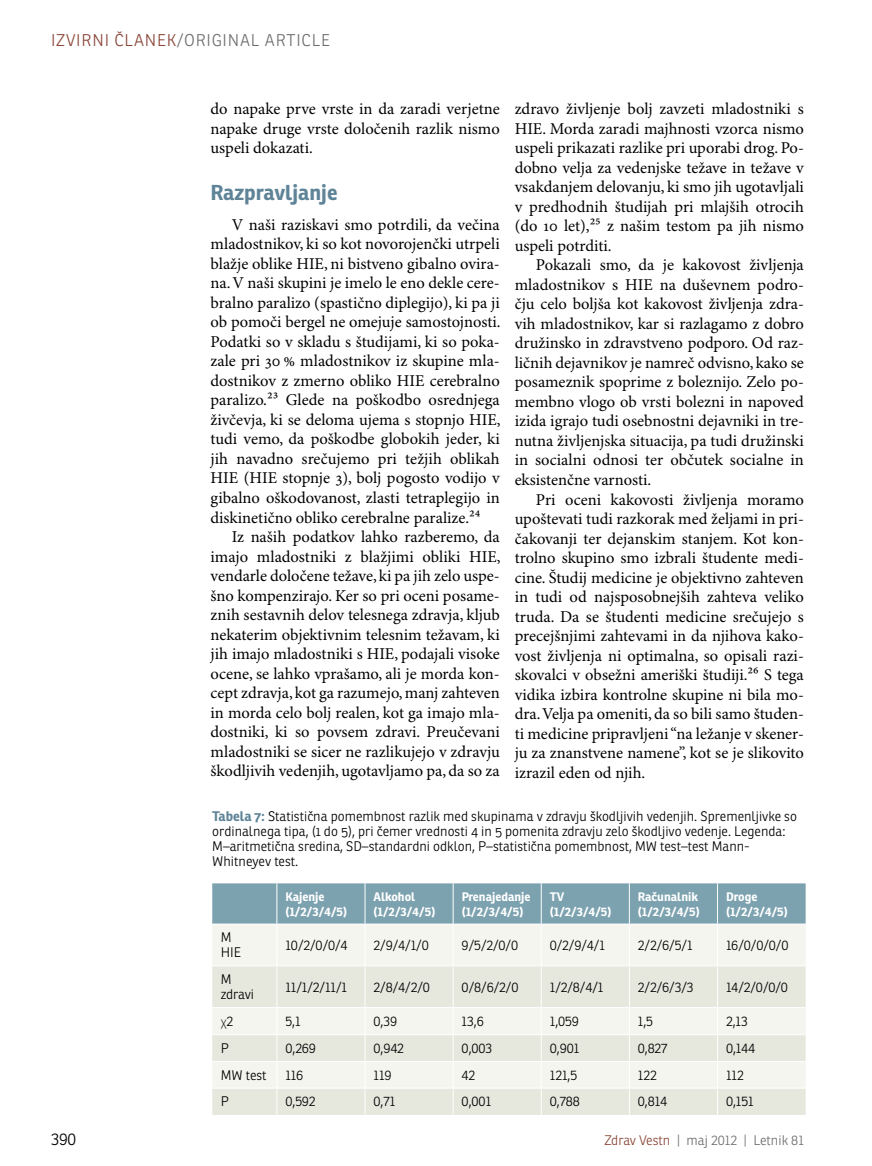
<style>
.page{position:relative;width:872px;height:1166px;background:#fff}
.page>*{position:absolute;margin:0;border:0;box-sizing:border-box;transform-origin:0 0}
.t1{font:700 21px "Ronnia";color:#5f8498}
.t2{font:16.5px/19.5px "Minion Pro";color:#000;text-align:justify}
.t3{font:300 16.5px "Ronnia";letter-spacing:.05em;color:#6d6e71}
.t4{font:300 16.5px "Ronnia";color:#000}
.t5{font:300 13.5px/15px "Ronnia";color:#000}
.t6{font:300 13.5px "Ronnia";color:#6d6e71}
.t7{font:300 13.5px "Myriad Pro";color:#000}
.t8{font:700 12px/15px "Ronnia";color:#fff}
.s1{color:#8a4638}
.s2{font-weight:700;color:#5f8498}
.s3{font-family:"Ronnia"}
</style>
<div class="page">
<div style="left:212px;top:883px;width:593px;height:40px;background:#7ca2af"></div>
<div style="left:212px;top:925px;width:593px;height:40px;background:#f5f5f0"></div>
<svg style="left:212px;top:966px;width:593px;height:148px;fill:#e6e7dd"></svg>
<hr style="left:276px;top:883px;width:1px;height:40px;background:#fff">
<hr style="left:365px;top:883px;width:1px;height:40px;background:#fff">
<hr style="left:453px;top:883px;width:1px;height:40px;background:#fff">
<hr style="left:541px;top:883px;width:1px;height:40px;background:#fff">
<hr style="left:629px;top:883px;width:1px;height:40px;background:#fff">
<hr style="left:717px;top:883px;width:1px;height:40px;background:#fff">
<hr style="left:276px;top:924px;width:1px;height:41px;background:#fff">
<hr style="left:365px;top:924px;width:1px;height:41px;background:#fff">
<hr style="left:453px;top:924px;width:1px;height:41px;background:#fff">
<hr style="left:541px;top:924px;width:1px;height:41px;background:#fff">
<hr style="left:629px;top:924px;width:1px;height:41px;background:#fff">
<hr style="left:717px;top:924px;width:1px;height:41px;background:#fff">
<hr style="left:276px;top:965px;width:1px;height:41px;background:#fff">
<hr style="left:365px;top:965px;width:1px;height:41px;background:#fff">
<hr style="left:453px;top:965px;width:1px;height:41px;background:#fff">
<hr style="left:541px;top:965px;width:1px;height:41px;background:#fff">
<hr style="left:629px;top:965px;width:1px;height:41px;background:#fff">
<hr style="left:717px;top:965px;width:1px;height:41px;background:#fff">
<hr style="left:212px;top:1006px;width:65px;height:1px;background:#fff">
<hr style="left:277px;top:1006px;width:88px;height:1px;background:#fff">
<hr style="left:365px;top:1006px;width:88px;height:1px;background:#fff">
<hr style="left:453px;top:1006px;width:88px;height:1px;background:#fff">
<hr style="left:541px;top:1006px;width:88px;height:1px;background:#fff">
<hr style="left:629px;top:1006px;width:88px;height:1px;background:#fff">
<hr style="left:717px;top:1006px;width:88px;height:1px;background:#fff">
<hr style="left:212px;top:1033px;width:65px;height:1px;background:#fff">
<hr style="left:277px;top:1033px;width:88px;height:1px;background:#fff">
<hr style="left:365px;top:1033px;width:88px;height:1px;background:#fff">
<hr style="left:453px;top:1033px;width:88px;height:1px;background:#fff">
<hr style="left:541px;top:1033px;width:88px;height:1px;background:#fff">
<hr style="left:629px;top:1033px;width:88px;height:1px;background:#fff">
<hr style="left:717px;top:1033px;width:88px;height:1px;background:#fff">
<hr style="left:212px;top:1060px;width:65px;height:1px;background:#fff">
<hr style="left:277px;top:1060px;width:88px;height:1px;background:#fff">
<hr style="left:365px;top:1060px;width:88px;height:1px;background:#fff">
<hr style="left:453px;top:1060px;width:88px;height:1px;background:#fff">
<hr style="left:541px;top:1060px;width:88px;height:1px;background:#fff">
<hr style="left:629px;top:1060px;width:88px;height:1px;background:#fff">
<hr style="left:717px;top:1060px;width:88px;height:1px;background:#fff">
<hr style="left:212px;top:1087px;width:65px;height:1px;background:#fff">
<hr style="left:277px;top:1087px;width:88px;height:1px;background:#fff">
<svg style="left:276px;top:1007px;width:1px;height:107px"></svg>
<hr style="left:365px;top:1087px;width:88px;height:1px;background:#fff">
<svg style="left:365px;top:1007px;width:1px;height:107px"></svg>
<hr style="left:453px;top:1087px;width:88px;height:1px;background:#fff">
<svg style="left:453px;top:1007px;width:1px;height:107px"></svg>
<hr style="left:541px;top:1087px;width:88px;height:1px;background:#fff">
<svg style="left:541px;top:1007px;width:1px;height:107px"></svg>
<hr style="left:629px;top:1087px;width:88px;height:1px;background:#fff">
<svg style="left:629px;top:1007px;width:1px;height:107px"></svg>
<hr style="left:717px;top:1087px;width:88px;height:1px;background:#fff">
<svg style="left:717px;top:1007px;width:1px;height:107px"></svg>
<p class="t3" style="left:51px;top:30px;width:280px"><span class="s1">Izvi rni članek</span>/Ori gi nal arti cle</p>
<p class="t2" style="left:514px;top:100px;width:291px">zdravo življenje bolj zavzeti mladostniki s HIE. Morda zaradi majhnosti vzorca nismo uspeli prikazati razlike pri uporabi drog. Po&shy;dobno velja za vedenjske težave in težave v vsakdanjem delovanju, ki smo jih ugotavljali v predhodnih študijah pri mlajših otrocih (do 10 let),25 z našim testom pa jih nismo uspeli potrditi.</p>
<p class="t2" style="left:514px;top:256px;width:291px;text-indent:21px">Pokazali smo, da je kakovost življenja mladostnikov s HIE na duševnem podro&shy;čju celo boljša kot kakovost življenja zdra&shy;vih mladostnikov, kar si razlagamo z dobro družinsko in zdravstveno podporo. Od raz&shy;ličnih dejavnikov je namreč odvisno, kako se posameznik spoprime z boleznijo. Zelo po&shy;membno vlogo ob vrsti bolezni in napoved izida igrajo tudi osebnostni dejavniki in tre&shy;nutna življenjska situacija, pa tudi družinski in socialni odnosi ter občutek socialne in eksistenčne varnosti.</p>
<p class="t2" style="left:514px;top:490px;width:291px;text-indent:21px">Pri oceni kakovosti življenja moramo upoštevati tudi razkorak med željami in pri&shy;čakovanji ter dejanskim stanjem. Kot kon&shy;trolno skupino smo izbrali študente medi&shy;cine. Študij medicine je objektivno zahteven in tudi od najsposobnejših zahteva veliko truda. Da se študenti medicine srečujejo s precejšnjimi zahtevami in da njihova kako&shy;vost življenja ni optimalna, so opisali razi&shy;skovalci v obsežni ameriški študiji.26 S tega vidika izbira kontrolne skupine ni bila mo&shy;dra. Velja pa omeniti, da so bili samo študen&shy;ti medicine pripravljeni “na ležanje v skener&shy;ju za znanstvene namene”, kot se je slikovito izrazil eden od njih.</p>
<p class="t2" style="left:210px;top:100px;width:291px">do napake prve vrste in da zaradi verjetne napake druge vrste določenih razlik nismo uspeli dokazati.</p>
<p class="t1" style="left:210px;top:179px;width:128px">Razpravljanje</p>
<p class="t2" style="left:210px;top:215px;width:292px;text-indent:21px">V naši raziskavi smo potrdili, da večina mladostnikov, ki so kot novorojenčki utrpeli blažje oblike HIE, ni bistveno gibalno ovira&shy;na. V naši skupini je imelo le eno dekle cere&shy;bralno paralizo (spastično diplegijo), ki pa ji ob pomoči bergel ne omejuje samostojnosti.<br>Podatki so v skladu s študijami, ki so poka&shy;zale pri 30 % mladostnikov iz skupine mla&shy;dostnikov z zmerno obliko HIE cerebralno paralizo.23 Glede na poškodbo osrednjega živčevja, ki se deloma ujema s stopnjo HIE, tudi vemo, da poškodbe globokih jeder, ki jih navadno srečujemo pri težjih oblikah HIE (HIE stopnje 3), bolj pogosto vodijo v gibalno oškodovanost, zlasti tetraplegijo in diskinetično obliko cerebralne paralize.24</p>
<p class="t2" style="left:210px;top:527px;width:292px;text-indent:21px">Iz naših podatkov lahko razberemo, da imajo mladostniki z blažjimi obliki HIE, vendarle določene težave, ki pa jih zelo uspe&shy;šno kompenzirajo. Ker so pri oceni posame&shy;znih sestavnih delov telesnega zdravja, kljub nekaterim objektivnim telesnim težavam, ki jih imajo mladostniki s HIE, podajali visoke ocene, se lahko vprašamo, ali je morda kon&shy;cept zdravja, kot ga razumejo, manj zahteven in morda celo bolj realen, kot ga imajo mla&shy;dostniki, ki so povsem zdravi. Preučevani mladostniki se sicer ne razlikujejo v zdravju škodljivih vedenjih, ugotavljamo pa, da so za</p>
<p class="t5" style="left:212px;top:808px;width:586px"><span class="s2">Tabela 7:</span> Statistična pomembnost razlik med skupinama v zdravju škodljivih vedenjih. Spremenljivke so ordinalnega tipa, (1 do 5), pri čemer vrednosti 4 in 5 pomenita zdravju zelo škodljivo vedenje. Legenda:<br>M–aritmetična sredina, SD–standardni odklon, P–statistična pomembnost, MW test–test Mann-Whitneyev test.</p>
<p class="t8" style="left:285px;top:888px;width:63px">Kajenje (1/2/3/4/5)</p>
<p class="t8" style="left:373px;top:888px;width:63px">Alkohol (1/2/3/4/5)</p>
<p class="t8" style="left:461px;top:888px;width:70px">Prenajedanje (1/2/3/4/5)</p>
<p class="t8" style="left:550px;top:888px;width:63px">TV (1/2/3/4/5)</p>
<p class="t8" style="left:638px;top:888px;width:63px">Računalnik (1/2/3/4/5)</p>
<p class="t8" style="left:726px;top:888px;width:63px">Droge (1/2/3/4/5)</p>
<p class="t5" style="left:221px;top:929px;width:20px">M<br>HIE</p>
<p class="t5" style="left:285px;top:937px;width:64px">10/2/0/0/4</p>
<p class="t5" style="left:373px;top:937px;width:57px">2/9/4/1/0</p>
<p class="t5" style="left:461px;top:937px;width:58px">9/5/2/0/0</p>
<p class="t5" style="left:550px;top:937px;width:57px">0/2/9/4/1</p>
<p class="t5" style="left:638px;top:937px;width:56px">2/2/6/5/1</p>
<p class="t5" style="left:726px;top:937px;width:64px">16/0/0/0/0</p>
<p class="t5" style="left:221px;top:971px;width:35px">M zdravi</p>
<p class="t5" style="left:285px;top:978px;width:63px">11/1/2/11/1</p>
<p class="t5" style="left:373px;top:978px;width:58px">2/8/4/2/0</p>
<p class="t5" style="left:461px;top:978px;width:58px">0/8/6/2/0</p>
<p class="t5" style="left:550px;top:978px;width:55px">1/2/8/4/1</p>
<p class="t5" style="left:638px;top:978px;width:57px">2/2/6/3/3</p>
<p class="t5" style="left:726px;top:978px;width:63px">14/2/0/0/0</p>
<p class="t7" style="left:221px;top:1013px;width:14px">χ<span class="s3">2</span></p>
<p class="t5" style="left:285px;top:1013px;width:17px">5,1</p>
<p class="t5" style="left:373px;top:1013px;width:25px">0,39</p>
<p class="t5" style="left:461px;top:1013px;width:24px">13,6</p>
<p class="t5" style="left:550px;top:1013px;width:31px">1,059</p>
<p class="t5" style="left:638px;top:1013px;width:17px">1,5</p>
<p class="t5" style="left:726px;top:1013px;width:23px">2,13</p>
<p class="t5" style="left:221px;top:1040px;width:10px">P</p>
<p class="t5" style="left:285px;top:1040px;width:32px">0,269</p>
<p class="t5" style="left:373px;top:1040px;width:32px">0,942</p>
<p class="t5" style="left:461px;top:1040px;width:32px">0,003</p>
<p class="t5" style="left:550px;top:1040px;width:31px">0,901</p>
<p class="t5" style="left:638px;top:1040px;width:31px">0,827</p>
<p class="t5" style="left:726px;top:1040px;width:31px">0,144</p>
<p class="t5" style="left:221px;top:1066px;width:47px">MW test</p>
<p class="t5" style="left:285px;top:1066px;width:19px">116</p>
<p class="t5" style="left:373px;top:1066px;width:20px">119</p>
<p class="t5" style="left:461px;top:1066px;width:15px">42</p>
<p class="t5" style="left:550px;top:1066px;width:29px">121,5</p>
<p class="t5" style="left:638px;top:1066px;width:20px">122</p>
<p class="t5" style="left:726px;top:1066px;width:19px">112</p>
<p class="t5" style="left:221px;top:1093px;width:10px">P</p>
<p class="t5" style="left:285px;top:1093px;width:32px">0,592</p>
<p class="t5" style="left:373px;top:1093px;width:23px">0,71</p>
<p class="t5" style="left:461px;top:1093px;width:31px">0,001</p>
<p class="t5" style="left:550px;top:1093px;width:32px">0,788</p>
<p class="t5" style="left:638px;top:1093px;width:31px">0,814</p>
<p class="t5" style="left:726px;top:1093px;width:29px">0,151</p>
<p class="t4" style="left:51px;top:1128px;width:27px">390</p>
<p class="t6" style="left:604px;top:1131px;width:201px"><span class="s1">Zdrav Vestn</span> | maj 2012 | Letnik 81</p>
</div>
